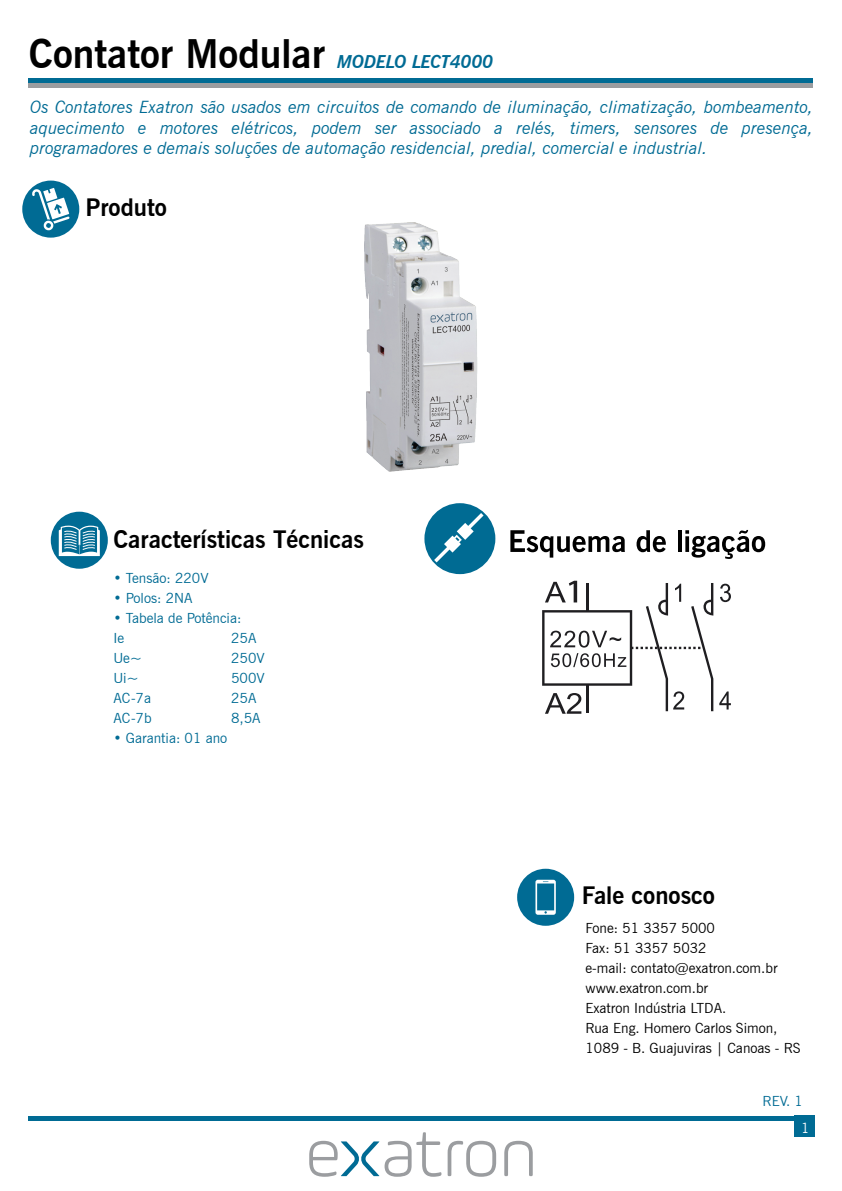
<style>
.page{position:relative;width:842px;height:1191px;background:#fff}
.page>*{position:absolute;margin:0;border:0;box-sizing:border-box;transform-origin:0 0}
.t1{font:700 39.3px "News Gothic BT";color:#000}
.t2{font:700 24px "News Gothic BT";color:#000}
.t3{font:italic 17px/20.4px "News Gothic BT";color:#006b94;text-align:justify}
.t4{font:14px/20px "News Gothic BT";color:#000}
.t5{font:14px/20px "News Gothic BT";color:#006b94}
.t6{font:14px "News Gothic BT";color:#fff}
.s1{font-style:italic;font-size:18px;color:#006b94}
</style>
<div class="page">
<hr style="left:29px;top:1116px;width:784px;height:4px;background:#006b94">
<hr style="left:29px;top:79px;width:784px;height:4px;background:#006b94">
<div style="left:29px;top:83px;width:784px;height:5px;background:#9b9da0"></div>
<svg style="left:504px;top:1140px;width:29px;height:36px"></svg>
<svg style="left:448px;top:1140px;width:48px;height:36px"></svg>
<svg style="left:385px;top:1132px;width:56px;height:44px"></svg>
<svg style="left:309px;top:1140px;width:70px;height:36px"></svg>
<div style="left:51px;top:512px;width:57px;height:57px;background:#006b94;border-radius:50%"></div>
<svg style="left:59px;top:525px;width:41px;height:31px"></svg>
<div style="left:22px;top:181px;width:57px;height:57px;background:#006b94;border-radius:50%"></div>
<svg style="left:32px;top:188px;width:38px;height:43px"></svg>
<div style="left:795px;top:1116px;width:20px;height:21px;background:#006b94"></div>
<svg style="left:510px;top:530px;width:115px;height:27px"></svg>
<svg style="left:636px;top:530px;width:30px;height:22px"></svg>
<hr style="left:678px;top:530px;width:3px;height:22px;background:#000">
<svg style="left:685px;top:530px;width:80px;height:29px"></svg>
<div style="left:424px;top:503px;width:71px;height:71px;background:#006b93;border-radius:50%"></div>
<svg style="left:434px;top:513px;width:50px;height:49px"></svg>
<img style="left:365px;top:222px;width:113px;height:250px">
<svg style="left:720px;top:583px;width:11px;height:19px"></svg>
<svg style="left:719px;top:691px;width:12px;height:18px"></svg>
<svg style="left:542px;top:581px;width:171px;height:132px"></svg>
<div style="left:517px;top:868px;width:57px;height:57px;background:#006b94;border-radius:50%"></div>
<svg style="left:535px;top:879px;width:21px;height:35px"></svg>
<h1 class="t1" style="left:29px;top:30px;width:466px">Contator Modular <span class="s1">MODELO LECT4000</span></h1>
<p class="t3" style="left:30px;top:97px;width:785px">Os Contatores Exatron são usados em circuitos de comando de iluminação, climatização, bombeamento, aquecimento e motores elétricos, podem ser associado a relés, timers, sensores de presença, programadores e demais soluções de automação residencial, predial, comercial e industrial.</p>
<h2 class="t2" style="left:86px;top:193px;width:83px">Produto</h2>
<h2 class="t2" style="left:113px;top:524px;width:252px">Características Técnicas</h2>
<p class="t5" style="left:113px;top:568px;width:97px">• Tensão: 220V</p>
<p class="t5" style="left:113px;top:588px;width:81px">• Polos: 2NA</p>
<p class="t5" style="left:113px;top:608px;width:130px">• Tabela de Potência:<br>Ie</p>
<p class="t5" style="left:231px;top:628px;width:27px">25A</p>
<p class="t5" style="left:113px;top:648px;width:30px">Ue~</p>
<p class="t5" style="left:231px;top:648px;width:35px">250V</p>
<p class="t5" style="left:113px;top:668px;width:27px">Ui~</p>
<p class="t5" style="left:231px;top:668px;width:35px">500V</p>
<p class="t5" style="left:113px;top:688px;width:39px">AC-7a</p>
<p class="t5" style="left:231px;top:688px;width:27px">25A</p>
<p class="t5" style="left:113px;top:708px;width:40px">AC-7b</p>
<p class="t5" style="left:231px;top:708px;width:31px">8,5A</p>
<p class="t5" style="left:113px;top:728px;width:115px">• Garantia: 01 ano</p>
<h2 class="t2" style="left:582px;top:881px;width:135px">Fale conosco</h2>
<p class="t4" style="left:585px;top:918px;width:217px">Fone: 51 3357 5000<br>Fax: 51 3357 5032<br>e-mail: contato@exatron.com.br www.exatron.com.br<br>Exatron Indústria LTDA.<br>Rua Eng. Homero Carlos Simon,<br>1089 - B. Guajuviras | Canoas - RS</p>
<p class="t5" style="left:763px;top:1090px;width:42px">REV. 1</p>
<p class="t6" style="left:801px;top:1119px;width:10px">1</p>
</div>
